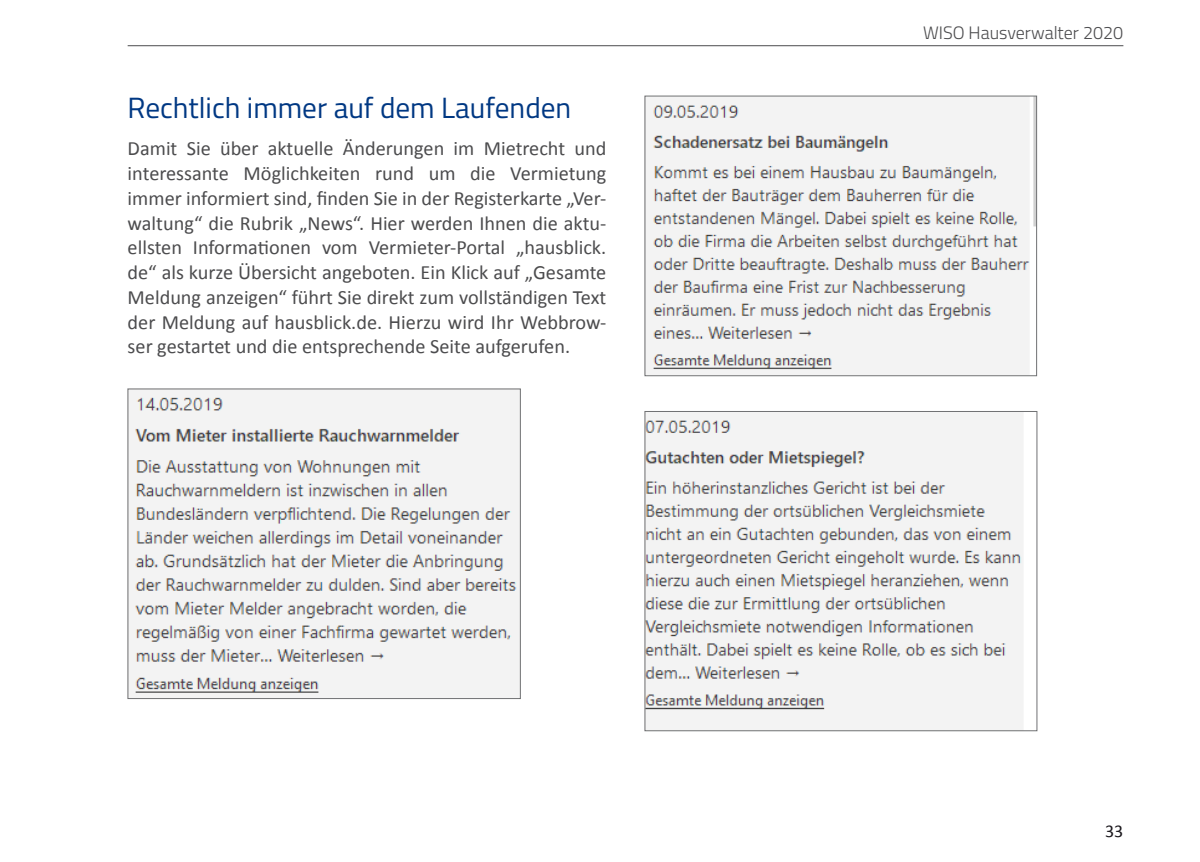
<style>
.page{position:relative;width:1200px;height:862px;background:#fff}
.page>*{position:absolute;margin:0;border:0;box-sizing:border-box;transform-origin:0 0}
.t1{font:29.25px "Titillium";color:#003883}
.t2{font:20.25px/24.8px "Calibri";color:#4c4c4e;text-align:justify}
.t3{font:300 18px "Titillium";color:#4c4c4e}
.t4{font:18px "Calibri";color:#1a171c}
</style>
<div class="page">
<hr style="left:128px;top:45px;width:995px;height:1px;background:#4c4c4e">
<img style="left:130px;top:390px;width:388px;height:306px">
<img style="left:646px;top:98px;width:388px;height:276px">
<div style="left:644px;top:96px;width:392px;height:280px;border:1px solid #707173"></div>
<img style="left:646px;top:413px;width:377px;height:315px">
<h1 class="t1" style="left:128px;top:86px;width:445px">Rechtlich immer auf dem Laufenden</h1>
<p class="t2" style="left:128px;top:135px;width:480px">Damit Sie über aktuelle Änderungen im Mietrecht und interessante Möglichkeiten rund um die Vermietung immer informiert sind, finden Sie in der Registerkarte „Ver&shy;waltung“ die Rubrik „News“. Hier werden Ihnen die aktu&shy;ellsten Informationen vom Vermieter-Portal „hausblick. de“ als kurze Übersicht angeboten. Ein Klick auf „Gesamte Meldung anzeigen“ führt Sie direkt zum vollständigen Text der Meldung auf hausblick.de. Hierzu wird Ihr Webbrow&shy;ser gestartet und die entsprechende Seite aufgerufen.</p>
<p class="t3" style="left:922px;top:20px;width:202px">WISO Hausverwalter 2020</p>
<p class="t4" style="left:1104px;top:819px;width:20px">33</p>
</div>
